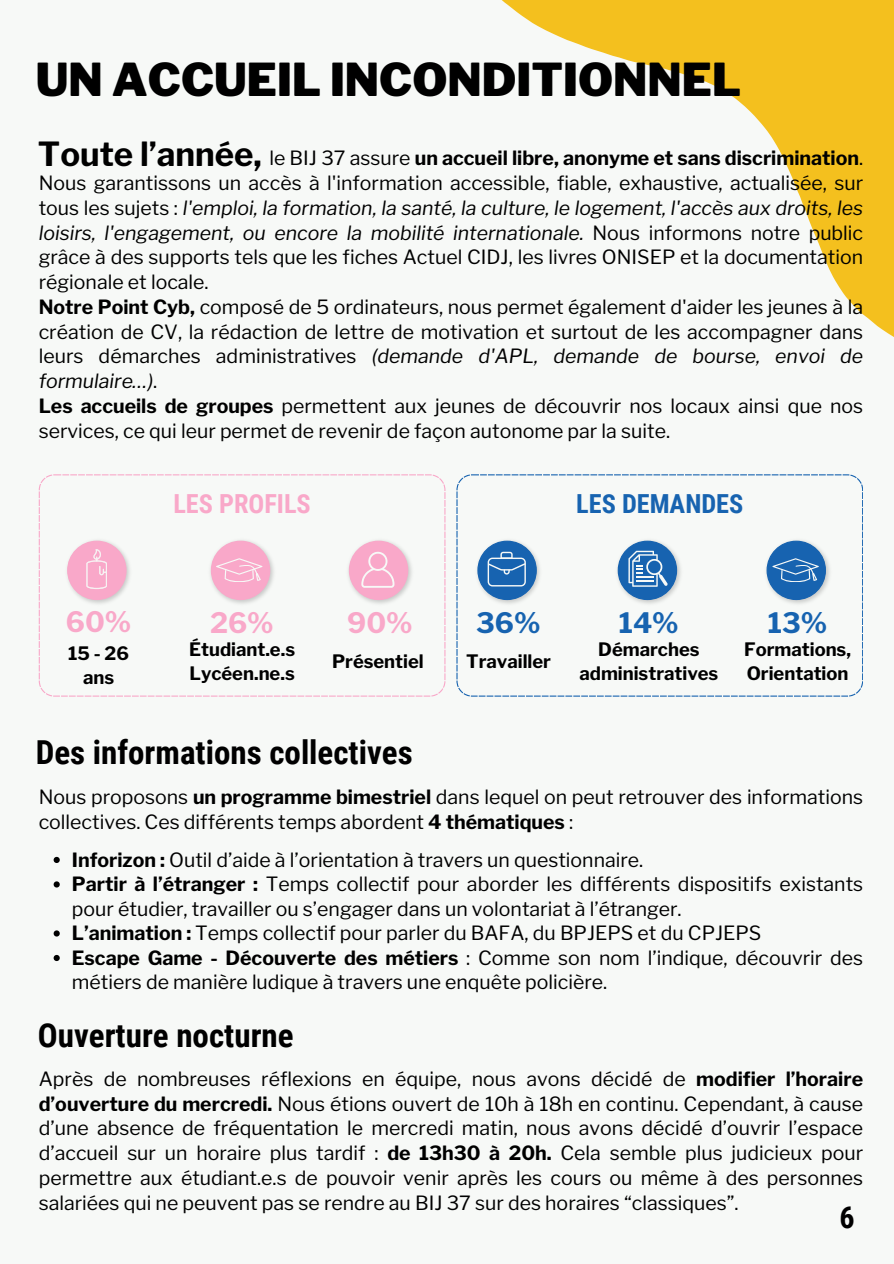
<style>
.page{position:relative;width:894px;height:1264px;background:#fff}
.page>*{position:absolute;margin:0;border:0;box-sizing:border-box;transform-origin:0 0}
.t1{font:900 45px "Libre Franklin";color:#000}
.t2{font:700 33px "Roboto Condensed";color:#000}
.t3{font:700 33px "Libre Franklin";color:#000}
.t4{font:700 30px "Roboto Condensed";color:#000}
.t5{font:700 28.05px "Libre Franklin";color:#1763b0}
.t6{font:700 28.05px "Libre Franklin";color:#f9a8c9}
.t7{font:700 26.25px "Roboto Condensed";color:#1763b0}
.t8{font:700 26.25px "Roboto Condensed";color:#f9a8c9}
.t9{font:19.5px/24.8px "Libre Franklin";color:#000}
.t10{font:700 18.3px/23.7px "Libre Franklin";color:#000;text-align:center}
.s1{font-weight:700}
.s2{font-style:italic}
</style>
<div class="page">
<div style="left:0;top:0;width:893px;height:1263px;background:#f7f9f7"></div>
<svg style="left:502px;top:0;width:391px;height:337px"></svg>
<svg style="left:456px;top:474px;width:406px;height:222px"></svg>
<img style="left:474px;top:537px;width:69px;height:69px">
<svg style="left:477px;top:540px;width:59px;height:60px"></svg>
<img style="left:614px;top:537px;width:69px;height:69px">
<svg style="left:617px;top:540px;width:60px;height:60px"></svg>
<img style="left:763px;top:537px;width:68px;height:69px">
<svg style="left:766px;top:540px;width:59px;height:60px"></svg>
<svg style="left:39px;top:474px;width:406px;height:222px"></svg>
<img style="left:64px;top:537px;width:69px;height:69px">
<img style="left:208px;top:537px;width:68px;height:69px">
<img style="left:345px;top:537px;width:69px;height:69px">
<svg style="left:211px;top:540px;width:59px;height:60px"></svg>
<svg style="left:67px;top:540px;width:59px;height:60px"></svg>
<svg style="left:349px;top:540px;width:59px;height:60px"></svg>
<svg style="left:54px;top:856px;width:6px;height:7px"></svg>
<svg style="left:54px;top:881px;width:6px;height:6px"></svg>
<svg style="left:54px;top:930px;width:6px;height:6px"></svg>
<svg style="left:54px;top:954px;width:6px;height:7px"></svg>
<p class="t1" style="left:36px;top:53px;width:706px">UN ACCUEIL INCONDITIONNEL</p>
<h4 class="t3" style="left:38px;top:134px;width:225px">Toute l’année,</h4>
<h4 class="t9" style="left:39px;top:146px;width:825px;text-align:justify;text-indent:230px">le BIJ 37 assure <span class="s1">un accueil libre, anonyme et sans discrimination</span>.<br>Nous garantissons un accès à l'information accessible, fiable, exhaustive, actualisée, sur tous les sujets : <span class="s2">l'emploi, la formation, la santé, la culture, le logement, l'accès aux droits, les loisirs, l'engagement, ou encore la mobilité internationale.</span> Nous informons notre public grâce à des supports tels que les fiches Actuel CIDJ, les livres ONISEP et la documentation régionale et locale.</h4>
<h5 class="t9" style="left:39px;top:294px;width:825px;text-align:justify"><span class="s1">Notre Point Cyb,</span> composé de 5 ordinateurs, nous permet également d'aider les jeunes à la création de CV, la rédaction de lettre de motivation et surtout de les accompagner dans leurs démarches administratives <span class="s2">(demande d'APL, demande de bourse, envoi de formulaire…)</span>.</h5>
<h5 class="t9" style="left:39px;top:393px;width:825px"><span class="s1">Les accueils de groupes</span> permettent aux jeunes de découvrir nos locaux ainsi que nos services, ce qui leur permet de revenir de façon autonome par la suite.</h5>
<p class="t8" style="left:173px;top:488px;width:139px">LES PROFILS</p>
<p class="t6" style="left:66px;top:605px;width:67px">60%</p>
<h4 class="t6" style="left:210px;top:605px;width:65px">26%</h4>
<h5 class="t6" style="left:347px;top:605px;width:67px">90%</h5>
<p class="t10" style="left:68px;top:642px;width:62px">15-26 ans</p>
<p class="t10" style="left:189px;top:637px;width:107px;text-align:left">Étudiant.e.s<br>Lycéen.ne.s</p>
<p class="t10" style="left:332px;top:649px;width:93px">Présentiel</p>
<p class="t2" style="left:36px;top:733px;width:378px">Des informations collectives</p>
<p class="t7" style="left:576px;top:488px;width:168px">LES DEMANDES</p>
<h1 class="t5" style="left:476px;top:605px;width:66px">36%</h1>
<h2 class="t5" style="left:618px;top:605px;width:61px">14%</h2>
<p class="t5" style="left:767px;top:605px;width:61px">13%</p>
<p class="t10" style="left:466px;top:649px;width:86px">Travailler</p>
<p class="t10" style="left:579px;top:637px;width:140px">Démarches administratives</p>
<h3 class="t10" style="left:744px;top:637px;width:108px;text-align:left">Formations,<br>Orientation</h3>
<h3 class="t9" style="left:39px;top:785px;width:825px">Nous proposons <span class="s1">un programme bimestriel</span> dans lequel on peut retrouver des informations collectives. Ces différents temps abordent <span class="s1">4 thématiques</span> :</h3>
<p class="t9" style="left:72px;top:847px;width:572px"><span class="s1">Inforizon :</span> Outil d’aide à l’orientation à travers un questionnaire.</p>
<p class="t9" style="left:72px;top:871px;width:792px"><span class="s1">Partir à l’étranger :</span> Temps collectif pour aborder les différents dispositifs existants pour étudier, travailler ou s’engager dans un volontariat à l’étranger.</p>
<h4 class="t9" style="left:72px;top:920px;width:690px"><span class="s1">L’animation :</span> Temps collectif pour parler du BAFA, du BPJEPS et du CPJEPS</h4>
<h5 class="t9" style="left:72px;top:945px;width:792px"><span class="s1">Escape Game - Découverte des métiers</span> : Comme son nom l’indique, découvrir des métiers de manière ludique à travers une enquête policière.</h5>
<h4 class="t2" style="left:38px;top:1016px;width:257px">Ouverture nocturne</h4>
<p class="t9" style="left:39px;top:1066px;width:825px;text-align:justify">Après de nombreuses réflexions en équipe, nous avons décidé de <span class="s1">modifier l’horaire d’ouverture du mercredi.</span> Nous étions ouvert de 10h à 18h en continu. Cependant, à cause d’une absence de fréquentation le mercredi matin, nous avons décidé d’ouvrir l’espace d’accueil sur un horaire plus tardif : <span class="s1">de 13h30 à 20h.</span> Cela semble plus judicieux pour permettre aux étudiant.e.s de pouvoir venir après les cours ou même à des personnes salariées qui ne peuvent pas se rendre au BIJ 37 sur des horaires “classiques”.</p>
<h5 class="t4" style="left:839px;top:1200px;width:17px">6</h5>
</div>
